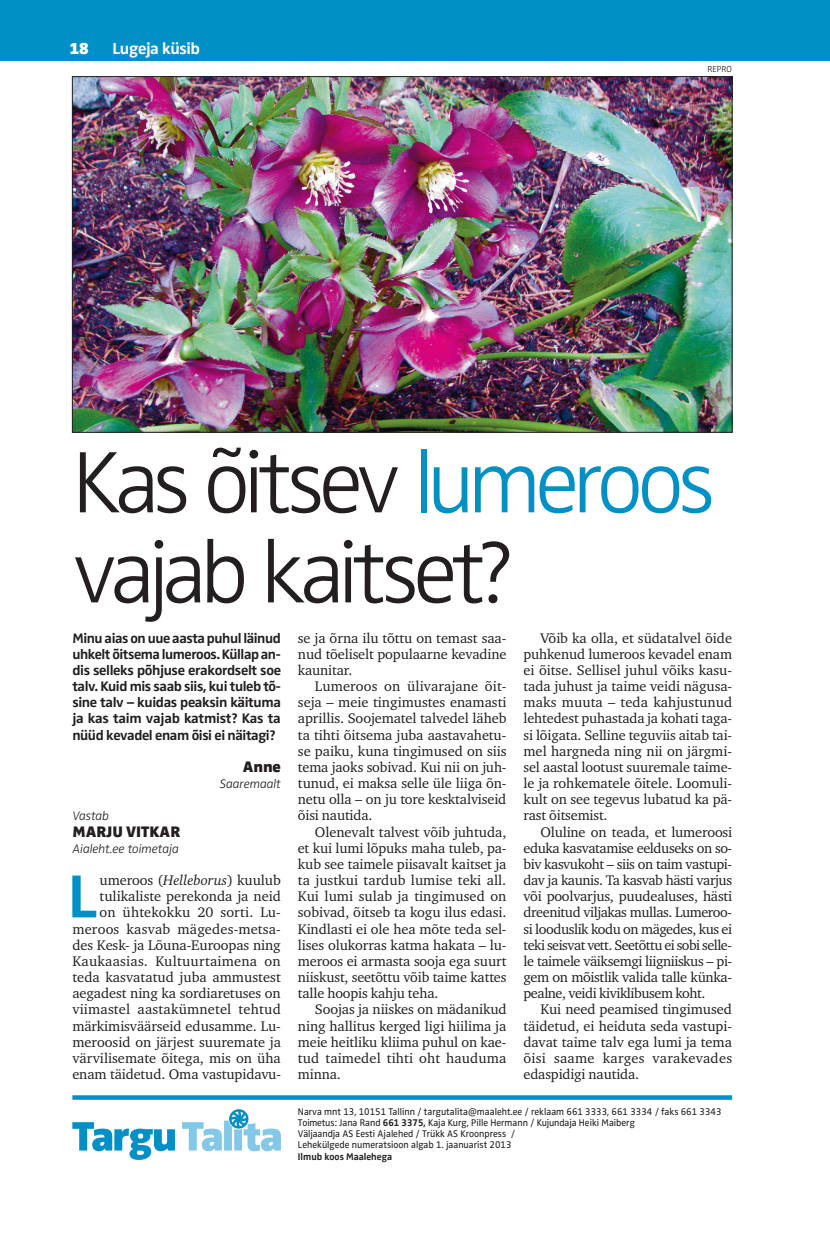
<style>
.page{position:relative;width:830px;height:1234px;background:#fff}
.page>*{position:absolute;margin:0;border:0;box-sizing:border-box;transform-origin:0 0}
.t1{font:300 90px/90px "Zwo Pro";letter-spacing:-.07em;color:#231f20}
.t2{font:700 62.7px "Zwo Pro";color:#0090c6}
.t3{font:700 16.5px "Zwo Pro";letter-spacing:-.025em;color:#fff}
.t4{font:900 16.5px "Zwo Pro";color:#fff}
.t5{font:900 15.75px "Zwo Pro";color:#231f20}
.t6{font:14.25px/16.2px "Charter ITC";letter-spacing:-.005em;color:#231f20;text-align:justify}
.t7{font:700 14.25px/16.2px "Zwo Pro";letter-spacing:-.03em;color:#231f20;text-align:justify}
.t8{font:italic 300 12.75px "Zwo Pro";letter-spacing:-.01em;color:#231f20}
.t9{font:10.05px/11.2px "Zwo Pro";color:#231f20;scale:.95 1}
.t10{font:700 10.05px "Zwo Pro";color:#231f20;scale:.95 1}
.t11{font:300 9px "Zwo Pro";color:#231f20}
.s1{color:#0090c6}
.s2{font-style:italic}
.s3{font-weight:700}
</style>
<div class="page">
<hr style="left:829px;top:0;width:1px;height:60px;background:#0090c6">
<div style="left:0;top:0;width:829px;height:60px;background:#0090c6"></div>
<svg style="left:72px;top:1122px;width:103px;height:37px"></svg>
<svg style="left:182px;top:1109px;width:99px;height:41px"></svg>
<svg style="left:72px;top:1095px;width:659px;height:4px;background:#1197c9"></svg>
<img style="left:74px;top:78px;width:656px;height:352px">
<p class="t4" style="left:70px;top:39px;width:20px">18</p>
<p class="t3" style="left:112px;top:39px;width:89px">Lugeja küsib</p>
<p class="t11" style="left:707px;top:64px;width:26px">REPRO</p>
<h1 class="t1" style="left:72px;top:439px;width:644px">Kas õitsev <span class="s1">lumeroos </span>vajab kaitset?</h1>
<p class="t7" style="left:72px;top:629px;width:210px">Minu aias on uue aasta puhul läinud uhkelt õitsema lumeroos. Küllap an&shy;dis selleks põhjuse erakordselt soe talv. Kuid mis saab siis, kui tuleb tõ&shy;sine talv – kuidas peaksin käituma ja kas taim vajab katmist? Kas ta nüüd kevadel enam õisi ei näitagi?</p>
<p class="t5" style="left:243px;top:757px;width:40px">ANNE</p>
<p class="t8" style="left:220px;top:776px;width:62px">Saaremaalt</p>
<p class="t8" style="left:72px;top:808px;width:38px">Vastab</p>
<p class="t5" style="left:72px;top:821px;width:109px">MARJU VITKAR</p>
<p class="t8" style="left:72px;top:841px;width:108px">Aialeht.ee toimetaja</p>
<h2 class="t2" style="left:68px;top:859px;width:32px">L</h2>
<p class="t6" style="left:72px;top:871px;width:210px;text-align:right">umeroos (<span class="s2">Helleborus</span>) kuulub tulikaliste perekonda ja neid<br>on ühtekokku 20 sorti. Lu&shy;meroos kasvab mägedes-metsa&shy;des Kesk- ja Lõuna-Euroopas ning<br>Kaukaasias. Kultuurtaimena on teda kasvatatud juba ammustest aegadest ning ka sordiaretuses on viimastel aastakümnetel tehtud märkimisväärseid edusamme. Lu&shy;meroosid on järjest suuremate ja värvilisemate õitega, mis on üha enam täidetud. Oma vastupidavu-</p>
<p class="t6" style="left:298px;top:629px;width:210px">se ja õrna ilu tõttu on temast saa&shy;nud tõeliselt populaarne kevadine kaunitar.</p>
<p class="t6" style="left:298px;top:678px;width:210px;text-indent:17px">Lumeroos on ülivarajane õit&shy;seja – meie tingimustes enamasti aprillis. Soojematel talvedel läheb ta tihti õitsema juba aastavahetu&shy;se paiku, kuna tingimused on siis tema jaoks sobivad. Kui nii on juh&shy;tunud, ei maksa selle üle liiga õn&shy;netu olla – on ju tore kesktalviseid õisi nautida.</p>
<p class="t6" style="left:298px;top:823px;width:210px;text-indent:17px">Olenevalt talvest võib juhtuda, et kui lumi lõpuks maha tuleb, pa&shy;kub see taimele piisavalt kaitset ja ta justkui tardub lumise teki all.<br>Kui lumi sulab ja tingimused on sobivad, õitseb ta kogu ilus edasi.<br>Kindlasti ei ole hea mõte teda sel&shy;lises olukorras katma hakata – lu&shy;meroos ei armasta sooja ega suurt niiskust, seetõttu võib taime kattes talle hoopis kahju teha.</p>
<p class="t6" style="left:298px;top:1001px;width:210px;text-indent:17px">Soojas ja niiskes on mädanikud ning hallitus kerged ligi hiilima ja meie heitliku kliima puhul on kae&shy;tud taimedel tihti oht hauduma minna.</p>
<p class="t6" style="left:523px;top:629px;width:210px;text-indent:17px">Võib ka olla, et südatalvel õide puhkenud lumeroos kevadel enam ei õitse. Sellisel juhul võiks kasu&shy;tada juhust ja taime veidi nägusa&shy;maks muuta – teda kahjustunud lehtedest puhastada ja kohati taga&shy;si lõigata. Selline teguviis aitab tai&shy;mel hargneda ning nii on järgmi&shy;sel aastal lootust suuremale taime&shy;le ja rohkematele õitele. Loomuli&shy;kult on see tegevus lubatud ka pä&shy;rast õitsemist.</p>
<p class="t6" style="left:523px;top:823px;width:210px;text-indent:17px">Oluline on teada, et lumeroosi eduka kasvatamise eelduseks on so&shy;biv kasvukoht – siis on taim vastupi&shy;dav ja kaunis. Ta kasvab hästi varjus või poolvarjus, puudealuses, hästi dreenitud viljakas mullas. Lumeroo&shy;si looduslik kodu on mägedes, kus ei teki seisvat vett. Seetõttu ei sobi selle&shy;le taimele väiksemgi liigniiskus – pi&shy;gem on mõistlik valida talle künka&shy;pealne, veidi kiviklibusem koht.</p>
<p class="t6" style="left:523px;top:1001px;width:210px;text-indent:17px">Kui need peamised tingimused täidetud, ei heiduta seda vastupi&shy;davat taime talv ega lumi ja tema õisi saame karges varakevades edaspidigi nautida.</p>
<p class="t9" style="left:298px;top:1105px;width:447px">Narva mnt 13, 10151 Tallinn / targutalita@maaleht.ee / reklaam 661 3333, 661 3334 / faks 661 3343<br>Toimetus: Jana Rand <span class="s3">661 3375,</span> Kaja Kurg, Pille Hermann / Kujundaja Heiki Maiberg<br>Väljaandja AS Eesti Ajalehed / Trükk AS Kroonpress /<br>Lehekülgede numeratsioon algab 1. jaanuarist 2013</p>
<p class="t10" style="left:298px;top:1149px;width:101px">Ilmub koos Maalehega</p>
</div>
